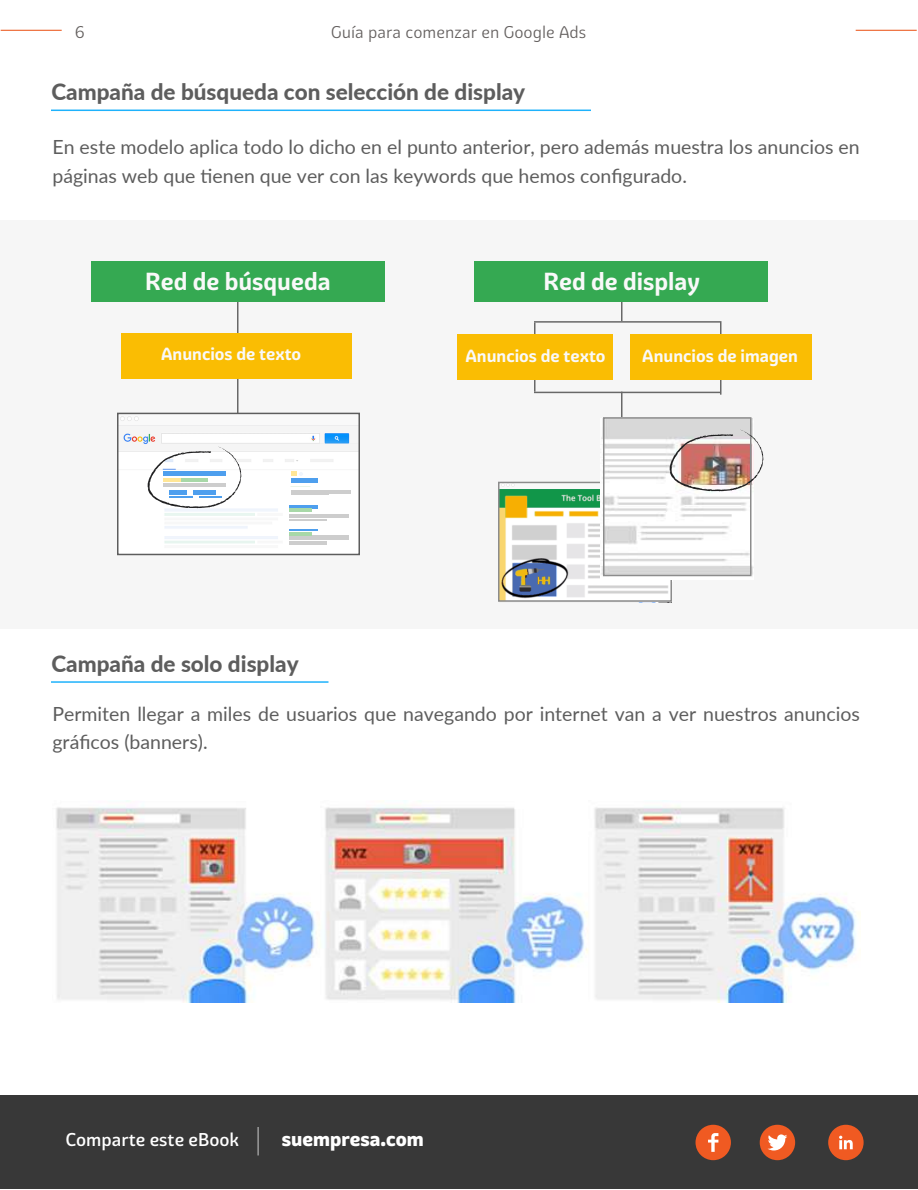
<style>
.page{position:relative;width:918px;height:1190px;background:#fff}
.page>*{position:absolute;margin:0;border:0;box-sizing:border-box;transform-origin:0 0}
.t1{font:700 24px "Graviola";color:#f9f9f9}
.t2{font:800 22.5px "Lato";color:#5d5d5d}
.t3{font:19.5px/28.5px "Lato";color:#5d5d5d}
.t4{font:800 19.5px "Graviola";color:#fff}
.t5{font:500 18px "Graviola";color:#fff}
.t6{font:700 17.1px "Graviola";color:#f9f9f9}
.t7{font:16.5px "Graviola";color:#64605f}
</style>
<div class="page">
<div style="left:0;top:220px;width:918px;height:408px;background:#f6f6f6"></div>
<hr style="left:1px;top:30px;width:61px;height:1px;background:#e94e0f">
<hr style="left:856px;top:30px;width:61px;height:1px;background:#e94e0f">
<div style="left:0;top:1095px;width:918px;height:94px;background:#383838"></div>
<div style="left:760px;top:1124px;width:35px;height:36px;background:#f05a22;border-radius:50%"></div>
<svg style="left:768px;top:1134px;width:19px;height:16px"></svg>
<div style="left:828px;top:1124px;width:36px;height:36px;background:#f05a22;border-radius:50%"></div>
<svg style="left:839px;top:1135px;width:14px;height:14px"></svg>
<div style="left:696px;top:1124px;width:35px;height:36px;background:#f05a22;border-radius:50%"></div>
<svg style="left:708px;top:1133px;width:10px;height:18px"></svg>
<hr style="left:257px;top:1126px;width:2px;height:29px;background:#fff">
<hr style="left:237px;top:302px;width:1px;height:112px;background:#686868">
<img style="left:120px;top:416px;width:230px;height:129px">
<div style="left:117px;top:412px;width:243px;height:143px;border:2px solid #5d5d5d"></div>
<hr style="left:291px;top:490px;width:60px;height:4px;background:#cdcdcd">
<hr style="left:291px;top:494px;width:37px;height:1px;background:#cdcdcd">
<div style="left:291px;top:478px;width:27px;height:5px;background:#4e9fee"></div>
<hr style="left:290px;top:514px;width:60px;height:4px;background:#cdcdcd">
<hr style="left:290px;top:519px;width:37px;height:1px;background:#cdcdcd">
<hr style="left:290px;top:506px;width:28px;height:2px;background:#4e9fee">
<hr style="left:290px;top:508px;width:22px;height:4px;background:#a8d8a8">
<hr style="left:290px;top:536px;width:60px;height:4px;background:#cdcdcd">
<hr style="left:290px;top:542px;width:37px;height:2px;background:#cdcdcd">
<svg style="left:290px;top:530px;width:28px;height:1px"></svg>
<hr style="left:290px;top:532px;width:22px;height:4px;background:#a8d8a8">
<svg style="left:291px;top:471px;width:12px;height:5px"></svg>
<svg style="left:148px;top:446px;width:93px;height:63px"></svg>
<div style="left:92px;top:261px;width:294px;height:41px;background:#35a952"></div>
<div style="left:122px;top:333px;width:230px;height:45px;background:#fabd03"></div>
<svg style="left:621px;top:302px;width:1px;height:19px"></svg>
<svg style="left:621px;top:393px;width:1px;height:24px"></svg>
<hr style="left:534px;top:322px;width:2px;height:70px;background:#686868">
<hr style="left:720px;top:321px;width:2px;height:73px;background:#686868">
<hr style="left:534px;top:321px;width:186px;height:1px;background:#686868">
<hr style="left:534px;top:392px;width:186px;height:1px;background:#686868">
<img style="left:501px;top:489px;width:99px;height:1px">
<img style="left:501px;top:490px;width:167px;height:109px">
<div style="left:498px;top:482px;width:174px;height:120px;border:2px solid #8c8c8c"></div>
<img style="left:600px;top:418px;width:153px;height:161px">
<div style="left:603px;top:417px;width:149px;height:159px;border:2px solid #8c8c8c"></div>
<img style="left:670px;top:429px;width:93px;height:63px">
<div style="left:474px;top:261px;width:294px;height:41px;background:#35a952"></div>
<div style="left:458px;top:334px;width:156px;height:46px;background:#fabd03"></div>
<div style="left:630px;top:334px;width:182px;height:46px;background:#fabd03"></div>
<img style="left:56px;top:801px;width:804px;height:201px">
<hr style="left:51px;top:110px;width:540px;height:1px;background:#1eb2fc">
<hr style="left:51px;top:681px;width:277px;height:1px;background:#1eb2fc">
<p class="t7" style="left:75px;top:22px;width:11px">6</p>
<p class="t7" style="left:331px;top:22px;width:257px">Guía para comenzar en Google Ads</p>
<p class="t2" style="left:51px;top:75px;width:475px">Campaña de búsqueda con selección de display</p>
<p class="t3" style="left:52px;top:132px;width:809px">En este modelo aplica todo lo dicho en el punto anterior, pero además muestra los anuncios en páginas web que tienen que ver con las keywords que hemos configurado.</p>
<p class="t1" style="left:145px;top:266px;width:187px">Red de búsqueda</p>
<p class="t6" style="left:161px;top:343px;width:142px">Anuncios de texto</p>
<p class="t2" style="left:51px;top:647px;width:249px">Campaña de solo display</p>
<p class="t1" style="left:544px;top:266px;width:158px">Red de display</p>
<p class="t6" style="left:465px;top:345px;width:142px">Anuncios de texto</p>
<p class="t6" style="left:642px;top:345px;width:157px">Anuncios de imagen</p>
<p class="t3" style="left:52px;top:698px;width:809px">Permiten llegar a miles de usuarios que navegando por internet van a ver nuestros anuncios gráficos (banners).</p>
<p class="t5" style="left:66px;top:1128px;width:175px">Comparte este eBook</p>
<p class="t4" style="left:282px;top:1126px;width:144px">suempresa.com</p>
</div>
